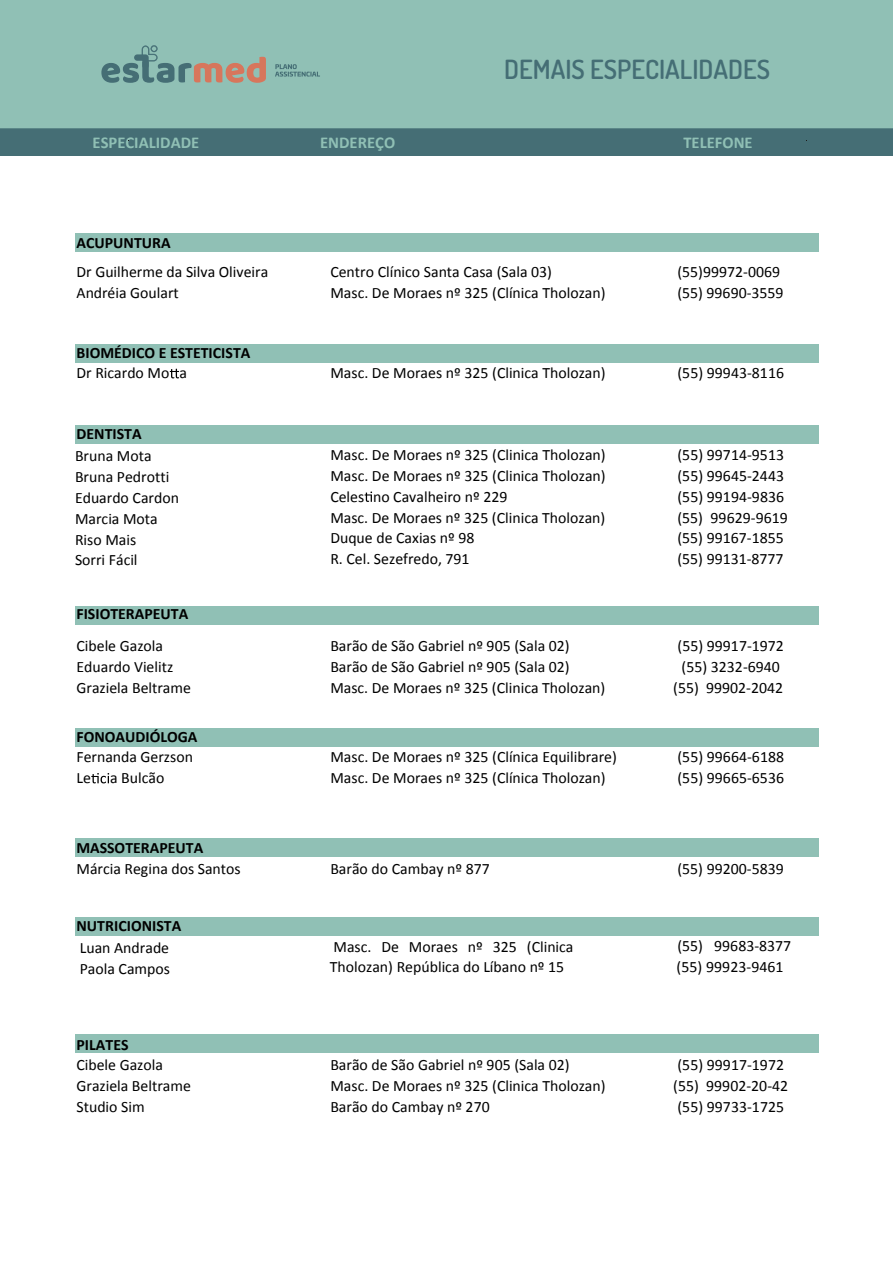
<style>
.page{position:relative;width:893px;height:1263px;background:#fff}
.page>*{position:absolute;margin:0;border:0;box-sizing:border-box;transform-origin:0 0}
.t1{font:600 26.4px "Dosis";color:#456e75}
.t2{font:700 16.5px "Calibri";color:#90c0b5}
.t3{font:15.75px/20.9px "Calibri";color:#000}
.t4{font:700 15.75px "Calibri";color:#000}
</style>
<div class="page">
<div style="left:75px;top:425px;width:743px;height:19px;background:#90c0b5"></div>
<div style="left:75px;top:606px;width:743px;height:19px;background:#90c0b5"></div>
<div style="left:75px;top:728px;width:743px;height:18px;background:#90c0b5"></div>
<div style="left:75px;top:838px;width:743px;height:18px;background:#90c0b5"></div>
<div style="left:75px;top:917px;width:743px;height:19px;background:#90c0b5"></div>
<div style="left:75px;top:1034px;width:743px;height:19px;background:#90c0b5"></div>
<div style="left:0;top:127px;width:893px;height:29px;background:#456e75"></div>
<div style="left:0;top:0;width:865px;height:128px;background:#90c0b5"></div>
<svg style="left:101px;top:45px;width:165px;height:38px;background:#8ca49a"></svg>
<svg style="left:275px;top:64px;width:45px;height:13px"></svg>
<div style="left:865px;top:0;width:28px;height:128px;background:#90c0b5"></div>
<svg style="left:365px;top:492px;width:7px;height:10px"></svg>
<svg style="left:91px;top:773px;width:18px;height:10px"></svg>
<div style="left:75px;top:233px;width:743px;height:19px;background:#90c0b5"></div>
<div style="left:75px;top:344px;width:743px;height:19px;background:#90c0b5"></div>
<svg style="left:170px;top:369px;width:9px;height:9px"></svg>
<h1 class="t1" style="left:504px;top:52px;width:267px">DEMAIS ESPECIALIDADES</h1>
<p class="t2" style="left:93px;top:132px;width:108px">ESPECIALIDADE</p>
<p class="t2" style="left:320px;top:132px;width:77px">ENDEREÇO</p>
<p class="t2" style="left:683px;top:132px;width:71px">TELEFONE</p>
<p class="t4" style="left:77px;top:233px;width:96px">ACUPUNTURA</p>
<p class="t3" style="left:77px;top:262px;width:193px">Dr Guilherme da Silva Oliveira<br>Andréia Goulart</p>
<p class="t3" style="left:330px;top:262px;width:277px">Centro Clínico Santa Casa (Sala 03)<br>Masc. De Moraes nº 325 (Clínica Tholozan)</p>
<p class="t3" style="left:677px;top:262px;width:108px">(55)99972-0069 (55) 99690-3559</p>
<p class="t4" style="left:77px;top:342px;width:175px">BIOMÉDICO E ESTETICISTA</p>
<p class="t3" style="left:77px;top:363px;width:112px">Dr Ricardo Mo a</p>
<p class="t3" style="left:330px;top:363px;width:277px">Masc. De Moraes nº 325 (Clinica Tholozan)</p>
<p class="t3" style="left:677px;top:363px;width:108px">(55) 99943-8116</p>
<p class="t4" style="left:77px;top:424px;width:67px">DENTISTA</p>
<p class="t3" style="left:75px;top:446px;width:106px">Bruna Mota<br>Bruna Pedrotti<br>Eduardo Cardon<br>Marcia Mota<br>Riso Mais<br>Sorri Fácil</p>
<p class="t3" style="left:330px;top:445px;width:277px">Masc. De Moraes nº 325 (Clinica Tholozan)<br>Masc. De Moraes nº 325 (Clinica Tholozan)<br>Celes no Cavalheiro nº 229<br>Masc. De Moraes nº 325 (Clinica Tholozan)<br>Duque de Caxias nº 98<br>R. Cel. Sezefredo, 791</p>
<p class="t3" style="left:677px;top:445px;width:112px">(55) 99714-9513 (55) 99645-2443 (55) 99194-9836 (55) 99629-9619 (55) 99167-1855 (55) 99131-8777</p>
<p class="t4" style="left:77px;top:604px;width:113px">FISIOTERAPEUTA</p>
<p class="t3" style="left:77px;top:635px;width:116px">Cibele Gazola<br>Eduardo Vielitz<br>Graziela Beltrame</p>
<p class="t3" style="left:330px;top:635px;width:277px">Barão de São Gabriel nº 905 (Sala 02)<br>Barão de São Gabriel nº 905 (Sala 02)<br>Masc. De Moraes nº 325 (Clinica Tholozan)</p>
<p class="t3" style="left:673px;top:635px;width:112px;text-align:center">(55) 99917-1972 (55) 3232-6940 (55) 99902-2042</p>
<p class="t4" style="left:77px;top:726px;width:122px">FONOAUDIÓLOGA</p>
<p class="t3" style="left:77px;top:747px;width:118px">Fernanda Gerzson</p>
<p class="t3" style="left:330px;top:747px;width:288px">Masc. De Moraes nº 325 (Clínica Equilibrare)</p>
<p class="t3" style="left:678px;top:747px;width:108px">(55) 99664-6188</p>
<p class="t3" style="left:77px;top:768px;width:89px">Le a Bulcão</p>
<p class="t3" style="left:330px;top:768px;width:277px">Masc. De Moraes nº 325 (Clínica Tholozan)</p>
<p class="t3" style="left:677px;top:768px;width:108px">(55) 99665-6536</p>
<p class="t4" style="left:77px;top:838px;width:128px">MASSOTERAPEUTA</p>
<p class="t3" style="left:77px;top:859px;width:166px">Márcia Regina dos Santos</p>
<p class="t3" style="left:330px;top:859px;width:161px">Barão do Cambay nº 877</p>
<p class="t3" style="left:677px;top:859px;width:108px">(55) 99200-5839</p>
<p class="t4" style="left:77px;top:915px;width:106px">NUTRICIONISTA</p>
<p class="t3" style="left:80px;top:938px;width:92px">Luan Andrade<br>Paola Campos</p>
<p class="t3" style="left:330px;top:936px;width:245px">Masc. De Moraes nº 325 (Clinica<br>Tholozan) República do Líbano nº 15</p>
<p class="t3" style="left:677px;top:936px;width:116px;line-height:20.4px">(55) 99683-8377 (55) 99923-9461</p>
<p class="t4" style="left:77px;top:1034px;width:54px">PILATES</p>
<p class="t3" style="left:77px;top:1055px;width:88px">Cibele Gazola</p>
<p class="t3" style="left:330px;top:1055px;width:241px">Barão de São Gabriel nº 905 (Sala 02)</p>
<p class="t3" style="left:677px;top:1055px;width:108px">(55) 99917-1972</p>
<p class="t3" style="left:77px;top:1075px;width:116px">Graziela Beltrame</p>
<p class="t3" style="left:330px;top:1075px;width:277px">Masc. De Moraes nº 325 (Clinica Tholozan)</p>
<p class="t3" style="left:673px;top:1075px;width:117px">(55) 99902-20-42</p>
<p class="t3" style="left:77px;top:1096px;width:70px">Studio Sim</p>
<p class="t3" style="left:330px;top:1096px;width:161px">Barão do Cambay nº 270</p>
<p class="t3" style="left:678px;top:1096px;width:108px">(55) 99733-1725</p>
</div>
